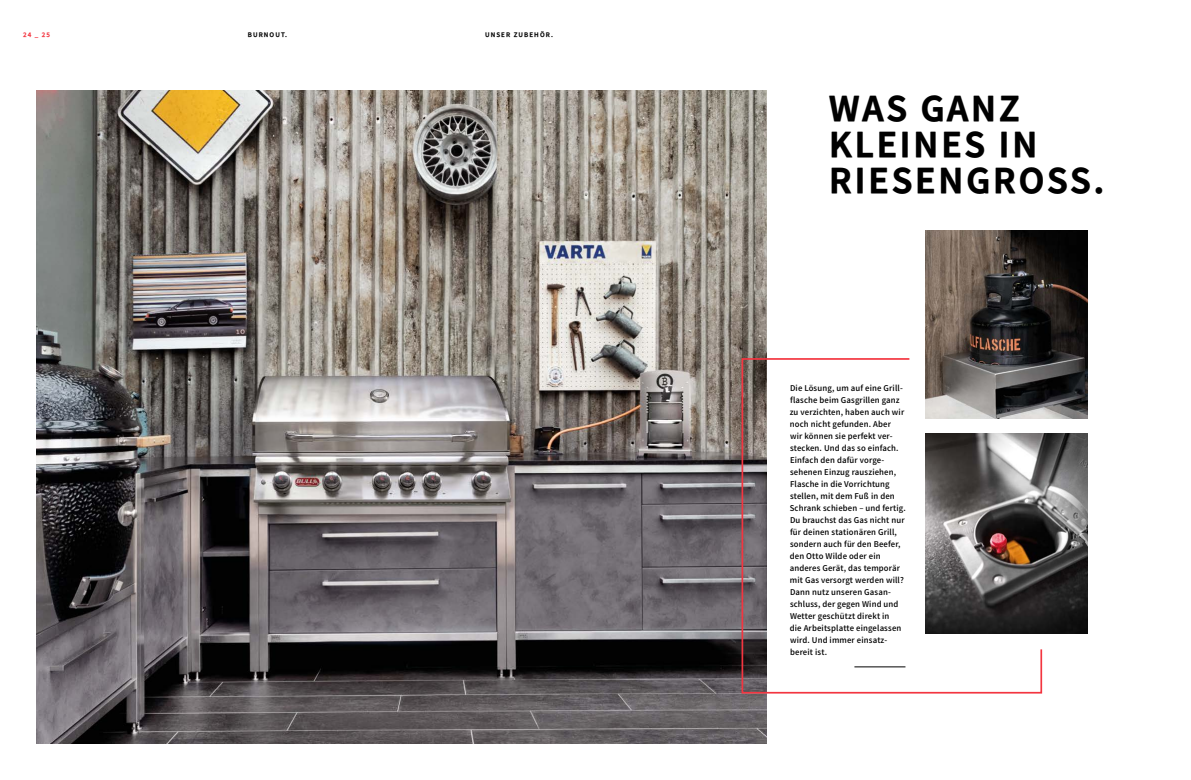
<style>
.page{position:relative;width:1191px;height:780px;background:#fff}
.page>*{position:absolute;margin:0;border:0;box-sizing:border-box;transform-origin:0 0}
.t1{font:38px/36px "Falling Sky Bd";letter-spacing:.075em;color:#000}
.t2{font:300 9px/12px "Falling Sky";letter-spacing:.015em;color:#000}
.t3{font:7px "Falling Sky Bd";letter-spacing:.15em;color:#000}
.t4{font:7px "Falling Sky Bd";color:#f33540}
</style>
<div class="page">
<img style="left:1043px;top:433px;width:44px;height:200px">
<img style="left:37px;top:91px;width:729px;height:652px">
<svg style="left:740px;top:357px;width:303px;height:337px"></svg>
<img style="left:925px;top:231px;width:162px;height:187px">
<p class="t4" style="left:23px;top:30px;width:29px">24 _ 25</p>
<p class="t3" style="left:248px;top:30px;width:41px">BURNOUT.</p>
<p class="t3" style="left:485px;top:30px;width:69px">UNSER ZUBEHÖR.</p>
<h1 class="t1" style="left:829px;top:91px;width:276px">WAS GANZ<br>KLEINES IN<br>RIESENGROSS.</h1>
<p class="t2" style="left:789px;top:382px;width:118px">Die Lösung, um auf eine Grill&shy;flasche beim Gasgrillen ganz zu verzichten, haben auch wir noch nicht gefunden. Aber<br>wir können sie perfekt ver&shy;stecken. Und das so einfach.<br>Einfach den dafür vorge&shy;sehenen Einzug rausziehen,<br>Flasche in die Vorrichtung stellen, mit dem Fuß in den<br>Schrank schieben – und fertig.<br>Du brauchst das Gas nicht nur für deinen stationären Grill, sondern auch für den Beefer, den Otto Wilde oder ein anderes Gerät, das temporär mit Gas versorgt werden will?<br>Dann nutz unseren Gasan&shy;schluss, der gegen Wind und<br>Wetter geschützt direkt in<br>die Arbeitsplatte eingelassen wird. Und immer einsatz&shy;bereit ist.</p>
</div>
